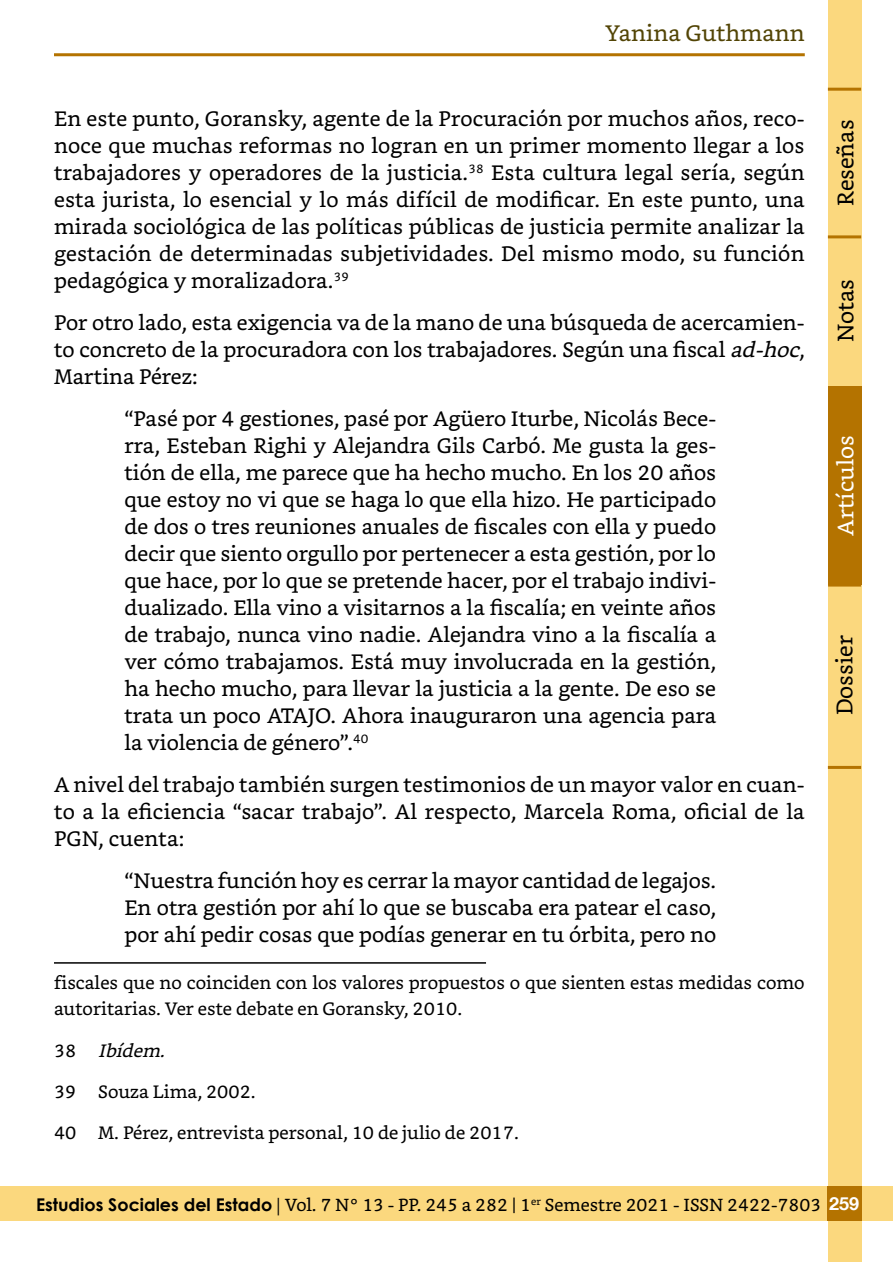
<style>
.page{position:relative;width:893px;height:1263px;background:#fff}
.page>*{position:absolute;margin:0;border:0;box-sizing:border-box;transform-origin:0 0}
.t1{font:22.5px "Bookerly";color:#000}
.t2{font:22.5px "Bookerly";color:#524405}
.t3{font:22.5px "Bookerly";color:#fff}
.citas-textuales{font:21px/27px "Bookerly";color:#000;text-align:justify}
.Cuerpo{font:21px/27px "Bookerly";letter-spacing:.01em;color:#000;text-align:justify}
.Notas_al_pie{font:18px/26.2px "Bookerly";color:#000}
.Notas_al_pie-2{font:italic 18px "Bookerly";color:#000}
.t4{font:17.55px "Bookerly";color:#000}
.s1{font-style:italic}
.s2{font-style:normal}
.s3{font-family:"Century Gothic";font-weight:700}
.s4{font-family:"Minion Pro"}
.s5{font-family:"Helvetica Neue";font-weight:700;font-size:18px;color:#fff}
</style>
<div class="page">
<div style="left:0;top:1187px;width:893px;height:34px;background:#fbd87e"></div>
<div style="left:828px;top:0;width:33px;height:1261px;background:#fbd87e"></div>
<div style="left:828px;top:386px;width:33px;height:199px;background:#b47300"></div>
<hr style="left:828px;top:235px;width:33px;height:3px;background:#b47300">
<hr style="left:828px;top:766px;width:33px;height:3px;background:#b47300">
<div style="left:827px;top:1187px;width:34px;height:34px;background:#b47300"></div>
<hr style="left:54px;top:53px;width:751px;height:3px;background:#b47300">
<hr style="left:828px;top:88px;width:33px;height:3px;background:#b47300">
<hr style="left:828px;top:584px;width:33px;height:3px;background:#b47300">
<hr style="left:54px;top:962px;width:432px;height:2px;background:#000">
<p class="t2" style="left:605px;top:20px;width:201px">Yanina Guthmann</p>
<p class="Cuerpo" style="left:54px;top:105px;width:752px">En este punto, Goransky, agente de la Procuración por muchos años, reco&shy;noce que muchas reformas no logran en un primer momento llegar a los trabajadores y operadores de la justicia.<sup>38</sup> Esta cultura legal sería, según esta jurista, lo esencial y lo más difícil de modificar. En este punto, una mirada sociológica de las políticas públicas de justicia permite analizar la gestación de determinadas subjetividades. Del mismo modo, su función pedagógica y moralizadora.<sup>39</sup></p>
<p class="Cuerpo" style="left:54px;top:309px;width:754px">Por otro lado, esta exigencia va de la mano de una búsqueda de acercamien&shy;to concreto de la procuradora con los trabajadores. Según una fiscal <span class="s1">ad-hoc</span>, Martina Pérez:</p>
<p class="citas-textuales" style="left:125px;top:405px;width:593px">“Pasé por 4 gestiones, pasé por Agüero Iturbe, Nicolás Bece&shy;rra, Esteban Righi y Alejandra Gils Carbó. Me gusta la ges&shy;tión de ella, me parece que ha hecho mucho. En los 20 años que estoy no vi que se haga lo que ella hizo. He participado de dos o tres reuniones anuales de fiscales con ella y puedo decir que siento orgullo por pertenecer a esta gestión, por lo que hace, por lo que se pretende hacer, por el trabajo indivi&shy;dualizado. Ella vino a visitarnos a la fiscalía; en veinte años de trabajo, nunca vino nadie. Alejandra vino a la fiscalía a ver cómo trabajamos. Está muy involucrada en la gestión, ha hecho mucho, para llevar la justicia a la gente. De eso se trata un poco ATAJO. Ahora inauguraron una agencia para la violencia de género”.<sup>40</sup></p>
<p class="Cuerpo" style="left:54px;top:771px;width:752px">A nivel del trabajo también surgen testimonios de un mayor valor en cuan&shy;to a la eficiencia “sacar trabajo”. Al respecto, Marcela Roma, oficial de la PGN, cuenta:</p>
<p class="citas-textuales" style="left:125px;top:867px;width:593px">“Nuestra función hoy es cerrar la mayor cantidad de legajos.<br>En otra gestión por ahí lo que se buscaba era patear el caso, por ahí pedir cosas que podías generar en tu órbita, pero no</p>
<p class="Notas_al_pie" style="left:54px;top:970px;width:752px">fiscales que no coinciden con los valores propuestos o que sienten estas medidas como autoritarias. Ver este debate en Goransky, 2010.</p>
<p class="Notas_al_pie-2" style="left:54px;top:1040px;width:119px"><span class="s2">3 8</span> Ibídem.</p>
<p class="Notas_al_pie" style="left:54px;top:1078px;width:203px">39 Souza Lima, 2002.</p>
<p class="Notas_al_pie" style="left:54px;top:1120px;width:466px">40 M. Pérez, entrevista personal, 10 de julio de 2017.</p>
<p class="t1" style="left:833px;top:206px;width:88px;rotate:-90deg">Reseñas</p>
<p class="t1" style="left:833px;top:342px;width:65px;rotate:-90deg">Notas</p>
<p class="t3" style="left:833px;top:536px;width:102px;rotate:-90deg">Artículos</p>
<p class="t1" style="left:832px;top:715px;width:82px;rotate:-90deg">Dossier</p>
<p class="t4" style="left:36px;top:1194px;width:825px"><span class="s3">Estudios Sociales del Estado</span> <span class="s4">|</span> Vol. 7 N° 13 - PP. 245 a 282 | 1<sup>er</sup> Semestre 2021 - ISSN 2422-7803 <span class="s5">259</span></p>
</div>
